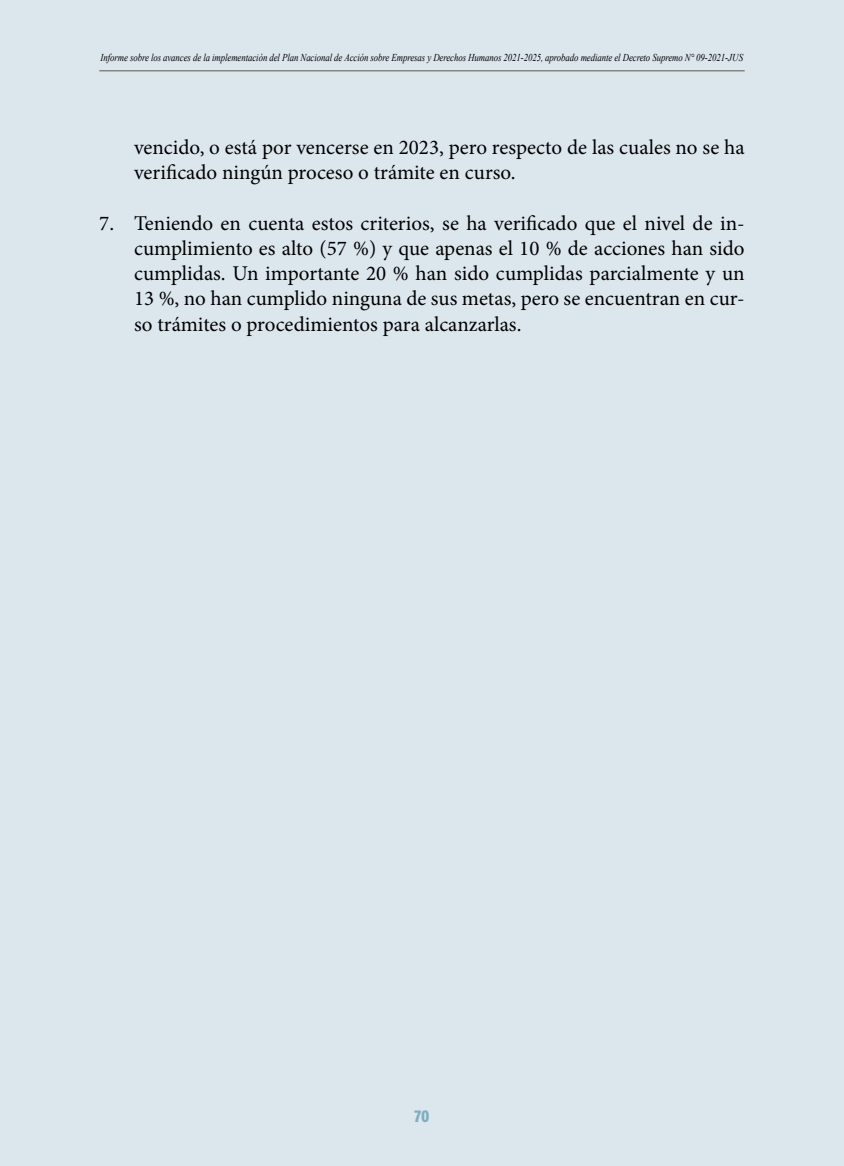
<style>
.page{position:relative;width:844px;height:1166px;background:#fff}
.page>*{position:absolute;margin:0;border:0;box-sizing:border-box;transform-origin:0 0}
.t1{font:21px/25.2px "Minion Pro";color:#000}
.t2{font:900 17.5px "Acumin Pro Cond";color:#7eaec2}
.t3{font:italic 10.5px "Times New Roman";letter-spacing:-.01em;color:#000;scale:.84 1}
</style>
<div class="page">
<div style="left:0;top:0;width:843px;height:1166px;background:#dce6ed"></div>
<hr style="left:99px;top:70px;width:645px;height:1px;background:#5f564c">
<p class="t3" style="left:101px;top:50px;width:766px">Informe sobre los avances de la implementación del Plan Nacional de Acción sobre Empresas y Derechos Humanos 2021-2025, aprobado mediante el Decreto Supremo N° 09-2021-JUS</p>
<p class="t1" style="left:134px;top:135px;width:612px">vencido, o está por vencerse en 2023, pero respecto de las cuales no se ha verificado ningún proceso o trámite en curso.</p>
<p class="t1" style="left:134px;top:211px;width:612px;text-align:justify;text-indent:-35px">7. Teniendo en cuenta estos criterios, se ha verificado que el nivel de in&shy;cumplimiento es alto (57 %) y que apenas el 10 % de acciones han sido cumplidas. Un importante 20 % han sido cumplidas parcialmente y un 13 %, no han cumplido ninguna de sus metas, pero se encuentran en cur&shy;so trámites o procedimientos para alcanzarlas.</p>
<p class="t2" style="left:414px;top:1104px;width:17px">70</p>
</div>
